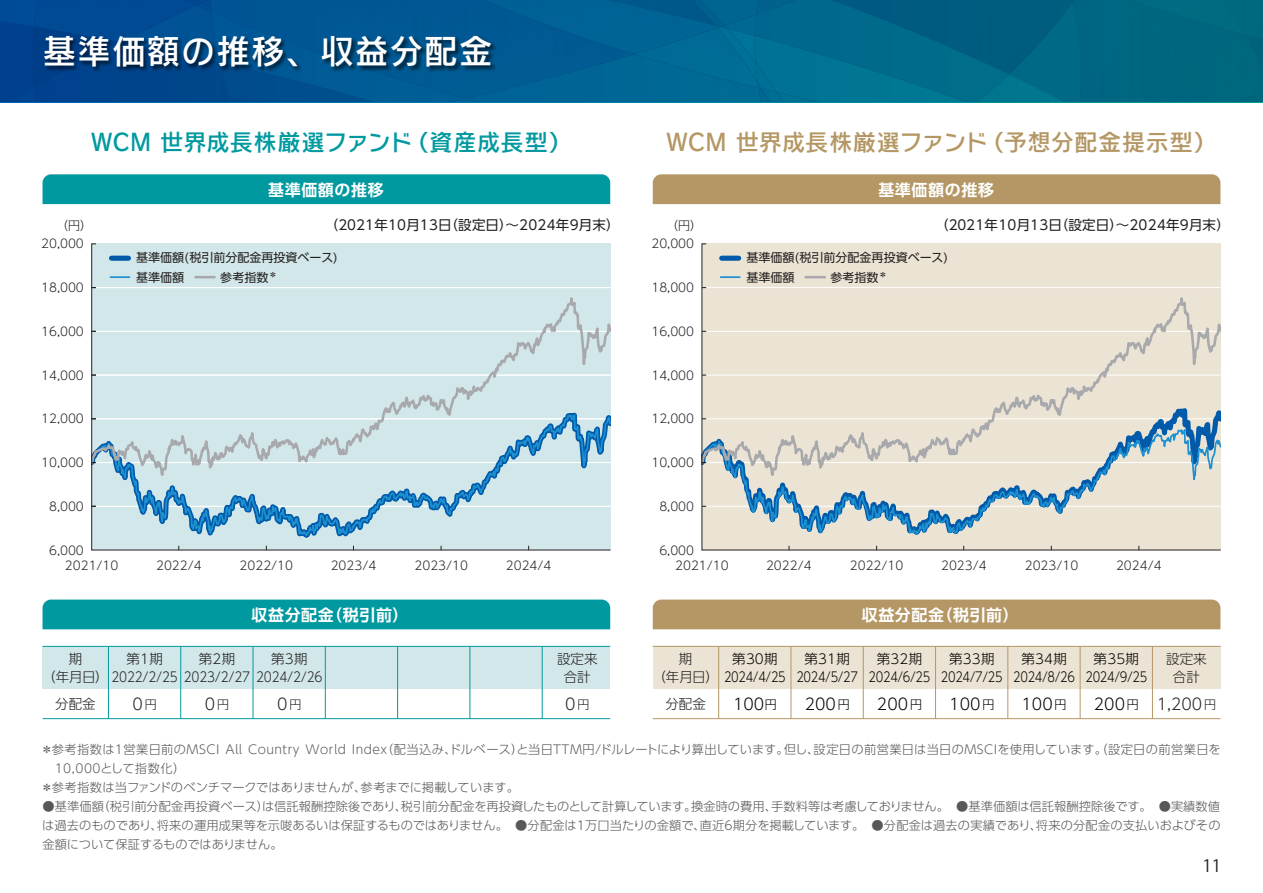
<style>
.page{position:relative;width:1263px;height:893px;background:#fff}
.page>*{position:absolute;margin:0;border:0;box-sizing:border-box;transform-origin:0 0}
.t1{font:34.05px "Rodin NTLG Pro DB";letter-spacing:.02em;color:#fff}
.t2{font:23.4px "Rodin NTLG Pro DB";letter-spacing:.005em;color:#b49764}
.t3{font:23.4px "Rodin NTLG Pro DB";color:#0099a0}
.t4{font:16.95px "Koz Go Pro";color:#231f20}
.t5{font:700 15.9px "UD Shin Go Pro De";letter-spacing:.04em;color:#fff}
.t6{font:300 15.75px "UD Shin Go Pro";color:#000}
.t7{font:300 15.75px "UD Shin Go Pro";color:#231f20}
.t8{font:300 13.5px/18px "UD Shin Go Pro";letter-spacing:-.03em;color:#000;text-align:center}
.t9{font:13.5px "UD Shin Go Pro";letter-spacing:.02em;color:#231f20}
.t10{font:300 13.5px/18px "UD Shin Go Pro";letter-spacing:-.02em;color:#231f20}
.t11{font:300 13.5px/18px "UD Shin Go Pro";color:#231f20;text-align:center}
.t12{font:300 13.5px/18px "UD Shin Go Pro";letter-spacing:-.03em;color:#000;scale:.85 1}
.t13{font:300 12.15px/19.2px "UD Shin Go Pro";letter-spacing:.015em;color:#57585a;text-align:justify}
.t14{font:300 12.15px "UD Shin Go Pro";letter-spacing:.04em;color:#57585a}
.t15{font:300 12px "UD Shin Go Pro";color:#231f20}
.t16{font:12px/19.5px "UD Shin Go Pro";color:#231f20}
.s1{font-size:12px}
.s2{color:#231f20}
</style>
<div class="page">
<svg style="left:0;top:0;width:1263px;height:102px;background:#005f8c"></svg>
<img style="left:40px;top:31px;width:461px;height:47px">
<div style="left:43px;top:600px;width:567px;height:29px;background:#0099a0"></div>
<div style="left:43px;top:174px;width:567px;height:30px;background:#0099a0"></div>
<div style="left:43px;top:646px;width:567px;height:43px;background:#d2e7e9"></div>
<div style="left:653px;top:600px;width:567px;height:29px;background:#b49764"></div>
<div style="left:653px;top:174px;width:567px;height:30px;background:#b49764"></div>
<div style="left:653px;top:646px;width:567px;height:43px;background:#ebe3d3"></div>
<hr style="left:653px;top:718px;width:567px;height:1px;background:#b49764">
<hr style="left:718px;top:646px;width:1px;height:73px;background:#b49764">
<hr style="left:791px;top:646px;width:1px;height:73px;background:#b49764">
<hr style="left:863px;top:646px;width:1px;height:73px;background:#b49764">
<hr style="left:935px;top:646px;width:1px;height:73px;background:#b49764">
<svg style="left:1008px;top:646px;width:1px;height:73px"></svg>
<hr style="left:1007px;top:646px;width:1px;height:73px;background:#b49764">
<hr style="left:1080px;top:646px;width:1px;height:73px;background:#b49764">
<hr style="left:1152px;top:646px;width:1px;height:73px;background:#b49764">
<hr style="left:653px;top:646px;width:567px;height:1px;background:#b49764">
<hr style="left:43px;top:718px;width:567px;height:1px;background:#0099a0">
<hr style="left:108px;top:646px;width:1px;height:73px;background:#0099a0">
<hr style="left:180px;top:646px;width:1px;height:73px;background:#0099a0">
<hr style="left:253px;top:646px;width:1px;height:73px;background:#0099a0">
<hr style="left:325px;top:646px;width:1px;height:73px;background:#0099a0">
<hr style="left:397px;top:646px;width:1px;height:73px;background:#0099a0">
<hr style="left:470px;top:646px;width:1px;height:73px;background:#0099a0">
<hr style="left:542px;top:646px;width:1px;height:73px;background:#0099a0">
<hr style="left:43px;top:646px;width:567px;height:1px;background:#0099a0">
<svg style="left:91px;top:243px;width:520px;height:307px;background:#c9e0e5"></svg>
<svg style="left:701px;top:243px;width:520px;height:307px;background:#dfdcd1"></svg>
<div style="left:111px;top:256px;width:17px;height:5px;background:#015aaa"></div>
<hr style="left:110px;top:276px;width:20px;height:2px;background:#1d90d0">
<hr style="left:195px;top:276px;width:20px;height:2px;background:#a8a9ad">
<div style="left:722px;top:256px;width:17px;height:5px;background:#015aaa"></div>
<svg style="left:721px;top:276px;width:19px;height:2px"></svg>
<svg style="left:806px;top:276px;width:19px;height:2px"></svg>
<h1 class="t1" style="left:43px;top:28px;width:452px">基準価額の推移、収益分配金</h1>
<h2 class="t3" style="left:91px;top:127px;width:482px">WCM 世界成長株厳選ファンド（資産成長型）</h2>
<h3 class="t5" style="left:268px;top:177px;width:117px">基準価額の推移</h3>
<h2 class="t2" style="left:666px;top:127px;width:552px">WCM 世界成長株厳選ファンド（予想分配金提示型）</h2>
<h3 class="t5" style="left:878px;top:177px;width:117px">基準価額の推移</h3>
<p class="t9" style="left:325px;top:214px;width:296px">（２０21年10月13日（設定日）～2024年9月末）</p>
<p class="t9" style="left:935px;top:214px;width:296px">（２０21年10月13日（設定日）～2024年9月末）</p>
<p class="t15" style="left:56px;top:215px;width:37px">（円）</p>
<p class="t15" style="left:666px;top:215px;width:37px">（円）</p>
<p class="t16" style="left:136px;top:248px;width:203px">基準価額(税引前分配金再投資ベース)基準価額　　　参考指数<sup>＊</sup></p>
<p class="t16" style="left:746px;top:248px;width:203px">基準価額(税引前分配金再投資ベース)基準価額　　　参考指数<sup>＊</sup></p>
<p class="t15" style="left:41px;top:234px;width:44px">20,000</p>
<p class="t15" style="left:41px;top:278px;width:44px">18,000</p>
<p class="t15" style="left:41px;top:322px;width:44px">16,000</p>
<p class="t15" style="left:41px;top:365px;width:44px">14,000</p>
<p class="t15" style="left:41px;top:409px;width:44px">12,000</p>
<p class="t15" style="left:41px;top:453px;width:44px">10,000</p>
<p class="t15" style="left:49px;top:497px;width:36px">8,000</p>
<p class="t15" style="left:49px;top:540px;width:36px">6,000</p>
<p class="t15" style="left:651px;top:234px;width:44px">20,000</p>
<p class="t15" style="left:651px;top:278px;width:44px">18,000</p>
<p class="t15" style="left:651px;top:322px;width:44px">16,000</p>
<p class="t15" style="left:651px;top:365px;width:44px">14,000</p>
<p class="t15" style="left:651px;top:409px;width:44px">12,000</p>
<p class="t15" style="left:651px;top:453px;width:44px">10,000</p>
<p class="t15" style="left:659px;top:497px;width:36px">8,000</p>
<p class="t15" style="left:659px;top:540px;width:36px">6,000</p>
<p class="t15" style="left:65px;top:555px;width:55px">2021/10</p>
<p class="t15" style="left:156px;top:555px;width:47px">2022/4</p>
<p class="t15" style="left:240px;top:555px;width:55px">2022/10</p>
<p class="t15" style="left:331px;top:555px;width:47px">2023/4</p>
<p class="t15" style="left:415px;top:555px;width:55px">2023/10</p>
<p class="t15" style="left:506px;top:555px;width:47px">2024/4</p>
<p class="t15" style="left:675px;top:555px;width:55px">2021/10</p>
<p class="t15" style="left:766px;top:555px;width:47px">2022/4</p>
<p class="t15" style="left:850px;top:555px;width:55px">2022/10</p>
<p class="t15" style="left:941px;top:555px;width:47px">2023/4</p>
<p class="t15" style="left:1025px;top:555px;width:55px">2023/10</p>
<p class="t15" style="left:1116px;top:555px;width:47px">2024/4</p>
<h3 class="t5" style="left:252px;top:602px;width:159px">収益分配金（税引前）</h3>
<h3 class="t5" style="left:862px;top:602px;width:159px">収益分配金（税引前）</h3>
<p class="t11" style="left:126px;top:649px;width:38px">第1期</p>
<p class="t11" style="left:199px;top:649px;width:38px">第2期</p>
<p class="t11" style="left:271px;top:649px;width:38px">第3期</p>
<p class="t10" style="left:42px;top:649px;width:282px;text-indent:27px">期<br>（年月日） 2022/2/25 2023/2/27 2024/2/26</p>
<p class="t7" style="left:133px;top:691px;width:26px">0<span class="s1">円</span></p>
<p class="t7" style="left:205px;top:691px;width:26px">0<span class="s1">円</span></p>
<p class="t7" style="left:277px;top:691px;width:26px">0<span class="s1">円</span></p>
<p class="t11" style="left:55px;top:694px;width:42px">分配金</p>
<p class="t11" style="left:557px;top:649px;width:42px">設定来合計</p>
<p class="t7" style="left:565px;top:691px;width:26px">0<span class="s1">円</span></p>
<p class="t8" style="left:732px;top:649px;width:47px">第30期</p>
<p class="t12" style="left:652px;top:649px;width:158px;text-indent:27px"><span class="s2">期<br>（年月日）</span> 2024/4/25</p>
<p class="t6" style="left:733px;top:691px;width:45px">100<span class="s1">円</span></p>
<p class="t11" style="left:665px;top:694px;width:42px">分配金</p>
<p class="t8" style="left:796px;top:649px;width:63px">第31期<br>2024/5/27</p>
<p class="t6" style="left:805px;top:691px;width:47px">200 <span class="s1">円</span></p>
<p class="t8" style="left:869px;top:649px;width:63px">第32期<br>2024/6/25</p>
<p class="t6" style="left:877px;top:691px;width:47px">200 <span class="s1">円</span></p>
<p class="t8" style="left:941px;top:649px;width:63px">第33期<br>2024/7/25</p>
<p class="t6" style="left:949px;top:691px;width:47px">100<span class="s1">円</span></p>
<p class="t8" style="left:1013px;top:649px;width:63px">第34期<br>2024/8/26</p>
<p class="t6" style="left:1021px;top:691px;width:47px">100<span class="s1">円</span></p>
<p class="t8" style="left:1085px;top:649px;width:63px">第35期<br>2024/9/25</p>
<p class="t6" style="left:1094px;top:691px;width:47px">200 <span class="s1">円</span></p>
<p class="t11" style="left:1166px;top:649px;width:42px">設定来合計</p>
<p class="t7" style="left:1157px;top:691px;width:61px">1,200 <span class="s1">円</span></p>
<p class="t14" style="left:41px;top:739px;width:1181px">＊参考指数は1営業日前のMSCI All Country World Index（配当込み、ドルベース）と当日TTM円/ドルレートにより算出しています。但し、設定日の前営業日は当日のMSCIを使用しています。（設定日の前営業日を</p>
<p class="t14" style="left:55px;top:758px;width:132px">10,000として指数化）</p>
<p class="t13" style="left:41px;top:777px;width:480px">＊参考指数は当ファンドのベンチマークではありませんが、参考までに掲載しています。</p>
<p class="t13" style="left:42px;top:796px;width:1180px">●基準価額（税引前分配金再投資ベース）は信託報酬控除後であり、税引前分配金を再投資したものとして計算しています。換金時の費用、手数料等は考慮しておりません。　●基準価額は信託報酬控除後です。　●実績数値は過去のものであり、将来の運用成果等を示唆あるいは保証するものではありません。　●分配金は1万口当たりの金額で、直近6期分を掲載しています。　●分配金は過去の実績であり、将来の分配金の支払いおよびその金額について保証するものではありません。</p>
<h3 class="t4" style="left:1202px;top:854px;width:20px">11</h3>
</div>
